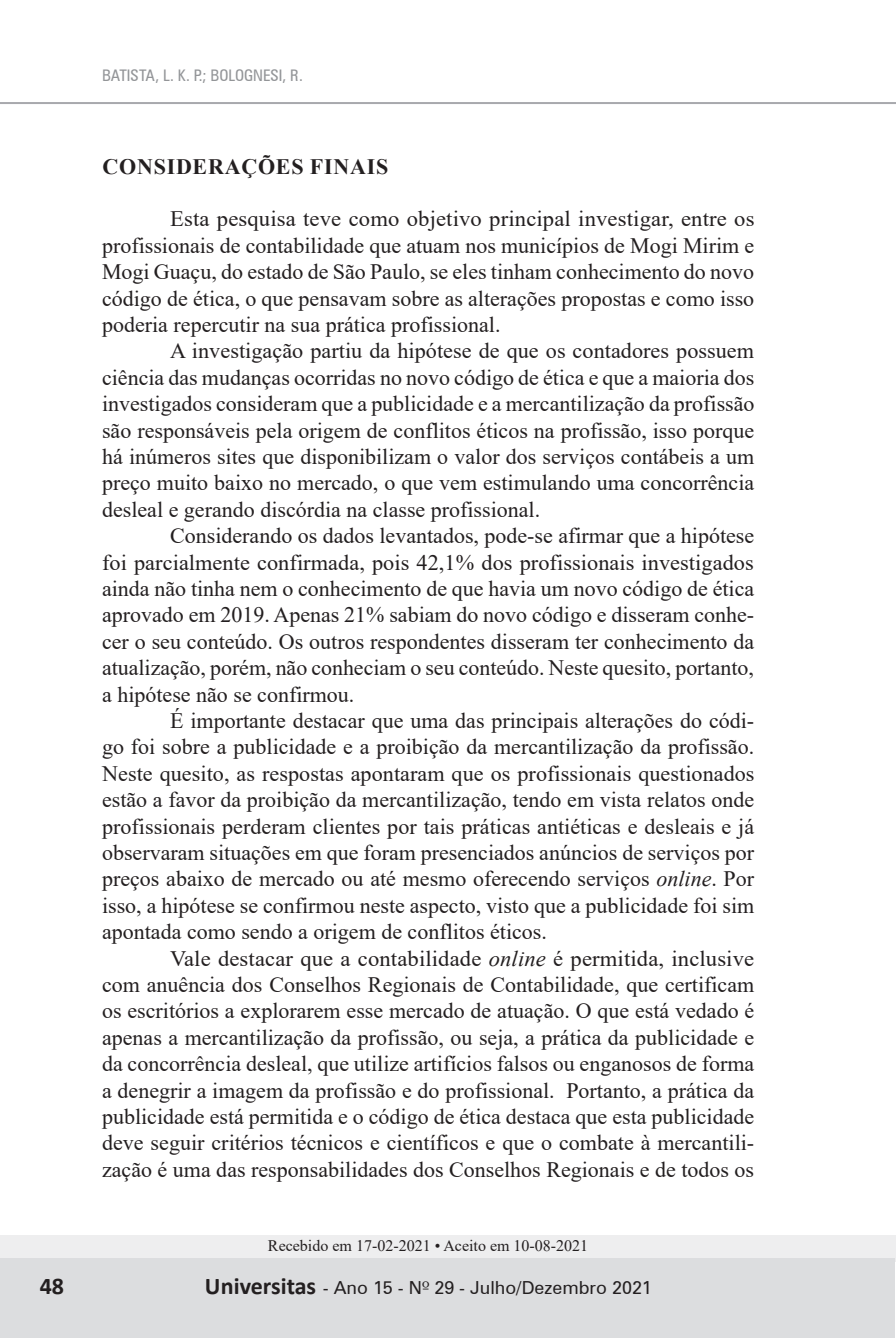
<style>
.page{position:relative;width:896px;height:1338px;background:#fff}
.page>*{position:absolute;margin:0;border:0;box-sizing:border-box;transform-origin:0 0}
.t1{font:700 24px "Calibri";color:#231f20}
.t2{font:22px/26.4px "Times New Roman";color:#231f20;text-align:justify}
.t3{font:700 22px "Times New Roman";letter-spacing:.035em;color:#231f20}
.t4{font:18px "Zurich BT";color:#231f20}
.t5{font:16px "Times New Roman";color:#231f20}
.t6{font:condensed 16px "Zurich BT";color:#939598}
.s1{font-style:italic}
.s2{font-family:"Calibri";font-weight:700;font-size:24px}
.s3{font-family:"Zapf Humanist 601 BT"}
</style>
<div class="page">
<div style="left:0;top:1235px;width:895px;height:27px;background:#eeeeef"></div>
<div style="left:0;top:1259px;width:895px;height:79px;background:#dcdddf"></div>
<hr style="left:0;top:102px;width:896px;height:2px;background:#a8a9ad">
<p class="t6" style="left:102px;top:65px;width:202px">BATISTA, L. K. P.; BOLOGNESI, R.</p>
<p class="t3" style="left:102px;top:150px;width:287px">CONSIDERAÇÕES FINAIS</p>
<p class="t2" style="left:102px;top:205px;width:654px;text-indent:68px">Esta pesquisa teve como objetivo principal investigar, entre os profissionais de contabilidade que atuam nos municípios de Mogi Mirim e Mogi Guaçu, do estado de São Paulo, se eles tinham conhecimento do novo código de ética, o que pensavam sobre as alterações propostas e como isso poderia repercutir na sua prática profissional.</p>
<p class="t2" style="left:102px;top:337px;width:654px;text-indent:68px">A investigação partiu da hipótese de que os contadores possuem ciência das mudanças ocorridas no novo código de ética e que a maioria dos investigados consideram que a publicidade e a mercantilização da profissão são responsáveis pela origem de conflitos éticos na profissão, isso porque há inúmeros sites que disponibilizam o valor dos serviços contábeis a um preço muito baixo no mercado, o que vem estimulando uma concorrência desleal e gerando discórdia na classe profissional.</p>
<p class="t2" style="left:102px;top:522px;width:654px;text-indent:68px">Considerando os dados levantados, pode-se afirmar que a hipótese foi parcialmente confirmada, pois 42,1% dos profissionais investigados ainda não tinha nem o conhecimento de que havia um novo código de ética aprovado em 2019. Apenas 21% sabiam do novo código e disseram conhe&shy;cer o seu conteúdo. Os outros respondentes disseram ter conhecimento da atualização, porém, não conheciam o seu conteúdo. Neste quesito, portanto, a hipótese não se confirmou.</p>
<p class="t2" style="left:102px;top:707px;width:654px;text-indent:68px">É importante destacar que uma das principais alterações do códi&shy;go foi sobre a publicidade e a proibição da mercantilização da profissão.<br>Neste quesito, as respostas apontaram que os profissionais questionados estão a favor da proibição da mercantilização, tendo em vista relatos onde profissionais perderam clientes por tais práticas antiéticas e desleais e já observaram situações em que foram presenciados anúncios de serviços por preços abaixo de mercado ou até mesmo oferecendo serviços <span class="s1">online</span>. Por isso, a hipótese se confirmou neste aspecto, visto que a publicidade foi sim apontada como sendo a origem de conflitos éticos.</p>
<p class="t2" style="left:102px;top:944px;width:654px;text-indent:68px">Vale destacar que a contabilidade <span class="s1">online</span> é permitida, inclusive com anuência dos Conselhos Regionais de Contabilidade, que certificam os escritórios a explorarem esse mercado de atuação. O que está vedado é apenas a mercantilização da profissão, ou seja, a prática da publicidade e da concorrência desleal, que utilize artifícios falsos ou enganosos de forma a denegrir a imagem da profissão e do profissional. Portanto, a prática da publicidade está permitida e o código de ética destaca que esta publicidade deve seguir critérios técnicos e científicos e que o combate à mercantili&shy;zação é uma das responsabilidades dos Conselhos Regionais e de todos os</p>
<p class="t5" style="left:268px;top:1235px;width:322px">Recebido em 17-02-2021 • Aceito em 10-08-2021</p>
<p class="t1" style="left:40px;top:1270px;width:26px">48</p>
<p class="t4" style="left:205px;top:1277px;width:448px"><span class="s2">Universitas</span> - Ano 15 - N<span class="s3">º</span> 29 - Julho/Dezembro 2021</p>
</div>
